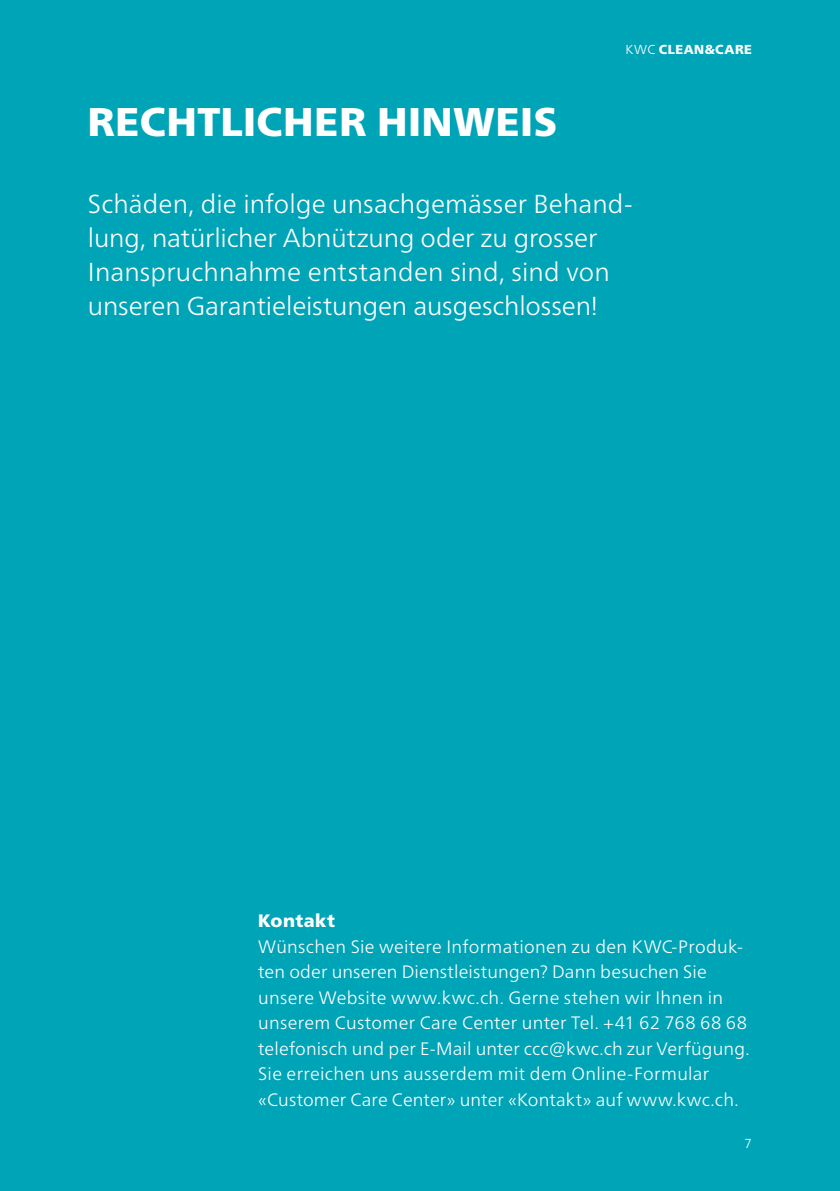
<style>
.page{position:relative;width:840px;height:1191px;background:#fff}
.page>*{position:absolute;margin:0;border:0;box-sizing:border-box;transform-origin:0 0}
._1_1_Headline_20_pt{font:900 40px "Frutiger Neue LTW1 G";letter-spacing:.02em;color:#fff}
._1_3_Intro_13_pt_Thi{font:300 26px/34px "Frutiger Neue LTW1 G";color:#fff}
._1_6_Copy_9_pt_Thin{font:300 18px/25.6px "Frutiger Neue LTW1 G";letter-spacing:.015em;color:#fff}
._1_6_Copy_9_pt_Thin-2{font:900 18px "Frutiger Neue LTW1 G";letter-spacing:.025em;color:#fff}
._1_10_Extra_Small_Co{font:900 13px "Frutiger Neue LTW1 G";letter-spacing:.04em;color:#fff}
._1_10_Extra_Small_Co-2{font:300 13px "Frutiger Neue LTW1 G";color:#fff}
.s1{font-weight:300}
</style>
<div class="page">
<div style="left:0;top:0;width:839px;height:1191px;background:#00a4b7"></div>
<p class="_1_1_Headline_20_pt" style="left:88px;top:92px;width:470px">RECHTLICHER HINWEIS</p>
<p class="_1_10_Extra_Small_Co" style="left:625px;top:40px;width:128px"><span class="s1">KWC</span> CLEAN&amp;CARE</p>
<p class="_1_3_Intro_13_pt_Thi" style="left:88px;top:185px;width:546px">Schäden, die infolge unsachgemässer Behand&shy;lung, natürlicher Abnützung oder zu grosser Inanspruchnahme entstanden sind, sind von unseren Garantieleistungen ausgeschlossen!</p>
<p class="_1_6_Copy_9_pt_Thin-2" style="left:258px;top:907px;width:78px">Kontakt</p>
<p class="_1_6_Copy_9_pt_Thin" style="left:258px;top:932px;width:492px">Wünschen Sie weitere Informationen zu den KWC-Produk&shy;ten oder unseren Dienstleistungen? Dann besuchen Sie unsere Website www.kwc.ch. Gerne stehen wir Ihnen in unserem Customer Care Center unter Tel. +41 62 768 68 68 telefonisch und per E-Mail unter ccc@kwc.ch zur Verfügung.<br>Sie erreichen uns ausserdem mit dem Online-Formular «Customer Care Center» unter «Kontakt» auf www.kwc.ch.</p>
<p class="_1_10_Extra_Small_Co-2" style="left:744px;top:1134px;width:9px">7</p>
</div>
